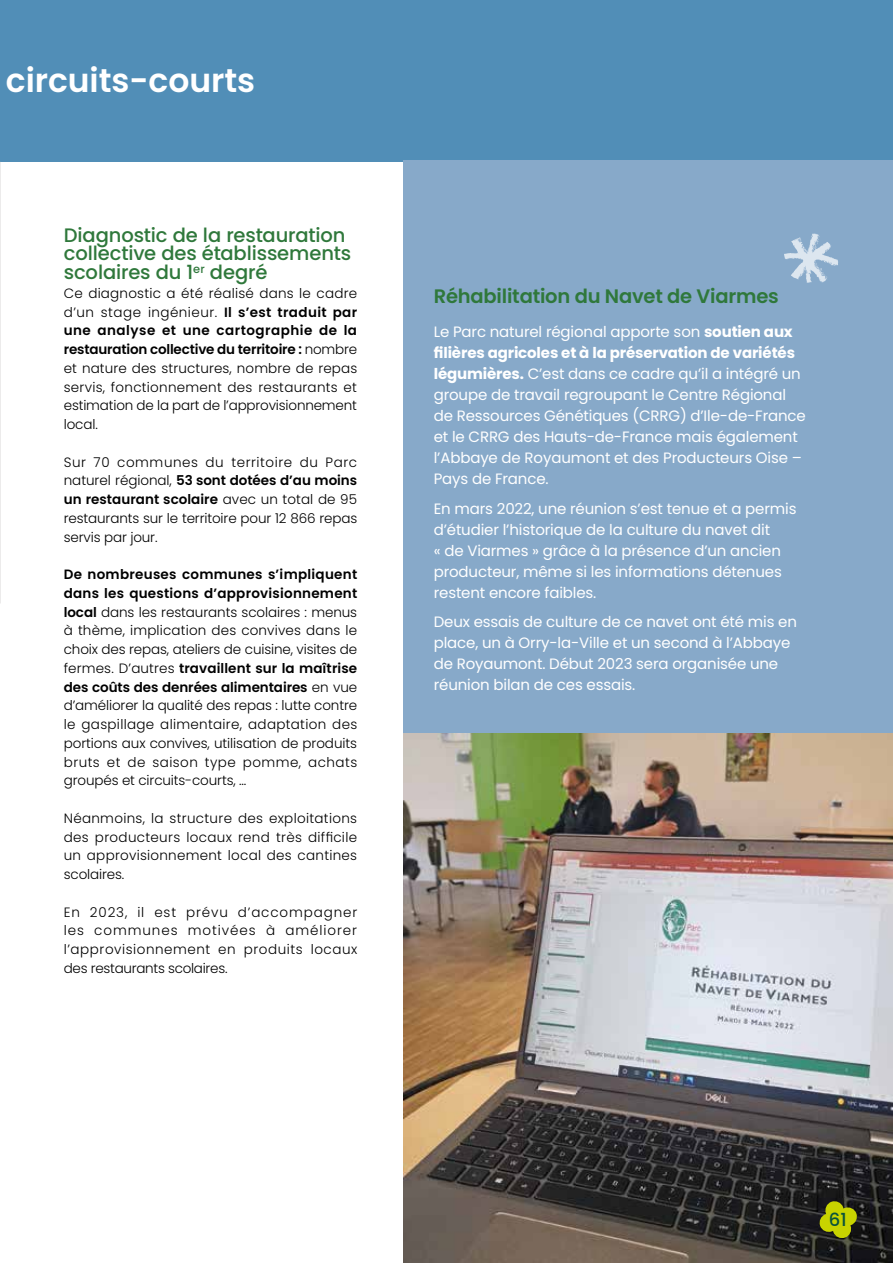
<style>
.page{position:relative;width:893px;height:1263px;background:#fff}
.page>*{position:absolute;margin:0;border:0;box-sizing:border-box;transform-origin:0 0}
.t1{font:600 33px "Poppins";color:#fff}
.t2{font:500 19.5px/18.8px "Poppins";letter-spacing:-.005em;color:#2f783b}
.t3{font:600 19.5px "Poppins";letter-spacing:-.01em;color:#2f783b}
.t4{font:500 18px "Poppins";color:#09523c}
.t5{font:15px/21px "Poppins";letter-spacing:-.01em;color:#fff}
.t6{font:300 13.5px/18.8px "Poppins";letter-spacing:-.01em;color:#000;text-align:justify}
.s1{font-weight:600}
.s2{font-weight:700}
</style>
<div class="page">
<div style="left:0;top:0;width:893px;height:162px;background:#518eb7"></div>
<img style="left:0;top:162px;width:1px;height:442px">
<div style="left:404px;top:160px;width:489px;height:857px;background:#87a9c9"></div>
<svg style="left:784px;top:233px;width:54px;height:50px"></svg>
<img style="left:404px;top:733px;width:489px;height:530px">
<svg style="left:818px;top:1200px;width:40px;height:39px;background:#81870c"></svg>
<h1 class="t1" style="left:6px;top:62px;width:251px">circuits-courts</h1>
<h2 class="t2" style="left:64px;top:225px;width:289px">Diagnostic de la restauration collective des établissements scolaires du 1<sup>er</sup> degré</h2>
<p class="t6" style="left:64px;top:284px;width:295px">Ce diagnostic a été réalisé dans le cadre d’un stage ingénieur. <span class="s1">Il s’est traduit par une analyse et une cartographie de la restauration collective du territoire :</span> nombre et nature des structures, nombre de repas servis, fonctionnement des restaurants et estimation de la part de l’approvisionnement local.</p>
<p class="t6" style="left:64px;top:452px;width:295px">Sur 70 communes du territoire du Parc naturel régional, <span class="s1">53 sont dotées d’au moins un restaurant scolaire</span> avec un total de 95 restaurants sur le territoire pour 12 866 repas servis par jour.</p>
<p class="t6" style="left:64px;top:565px;width:295px"><span class="s1">De nombreuses communes s’impliquent dans les questions d’approvisionnement local</span> dans les restaurants scolaires : menus à thème, implication des convives dans le choix des repas, ateliers de cuisine, visites de fermes. D’autres <span class="s1">travaillent sur la maîtrise des coûts des denrées alimentaires</span> en vue d’améliorer la qualité des repas : lutte contre le gaspillage alimentaire, adaptation des portions aux convives, utilisation de produits bruts et de saison type pomme, achats groupés et circuits-courts, …</p>
<p class="t6" style="left:64px;top:809px;width:295px">Néanmoins, la structure des exploitations des producteurs locaux rend très difficile un approvisionnement local des cantines scolaires.</p>
<p class="t6" style="left:64px;top:903px;width:295px">En 2023, il est prévu d’accompagner les communes motivées à améliorer l’approvisionnement en produits locaux des restaurants scolaires.</p>
<h2 class="t3" style="left:434px;top:285px;width:347px">Réhabilitation du Navet de Viarmes</h2>
<p class="t5" style="left:434px;top:321px;width:374px">Le Parc naturel régional apporte son <span class="s2">soutien aux filières agricoles et à la préservation de variétés légumières.</span> C’est dans ce cadre qu’il a intégré un groupe de travail regroupant le Centre Régional de Ressources Génétiques (CRRG) d’Ile-de-France et le CRRG des Hauts-de-France mais également l’Abbaye de Royaumont et des Producteurs Oise – Pays de France.</p>
<p class="t5" style="left:434px;top:498px;width:364px">En mars 2022, une réunion s’est tenue et a permis d’étudier l’historique de la culture du navet dit<br>« de Viarmes » grâce à la présence d’un ancien producteur, même si les informations détenues restent encore faibles.</p>
<p class="t5" style="left:434px;top:611px;width:365px">Deux essais de culture de ce navet ont été mis en place, un à Orry-la-Ville et un second à l’Abbaye de Royaumont. Début 2023 sera organisée une réunion bilan de ces essais.</p>
<h3 class="t4" style="left:829px;top:1209px;width:19px">61</h3>
</div>
